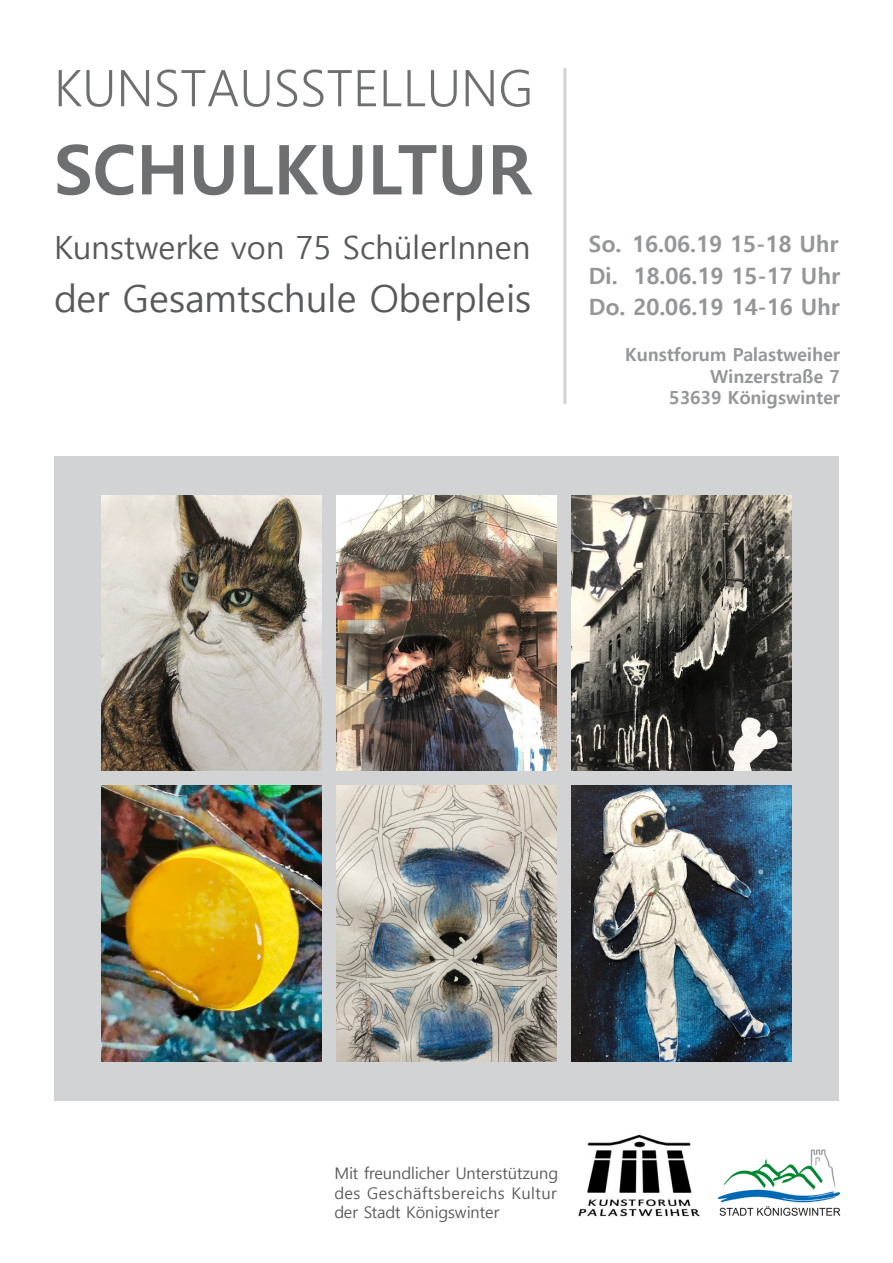
<style>
.page{position:relative;width:893px;height:1263px;background:#fff}
.page>*{position:absolute;margin:0;border:0;box-sizing:border-box;transform-origin:0 0}
.t1{font:700 68.55px "Malgun Gothic";letter-spacing:-.005em;color:#6d6f71}
.t2{font:300 50.4px "Malgun Gothic";color:#6d6f71}
.t3{font:37.35px "Malgun Gothic";color:#58595b}
.t4{font:32.1px "Malgun Gothic";color:#58595b}
.t5{font:700 22.5px/31.2px "Malgun Gothic";color:#949698;text-align:justify}
.t6{font:700 18px/21.6px "Malgun Gothic";color:#949698;text-align:right}
.t7{font:16.05px/19.2px "Malgun Gothic";letter-spacing:.03em;color:#58595b;text-align:justify}
</style>
<div class="page">
<div style="left:54px;top:456px;width:785px;height:644px;background:#d1d3d4"></div>
<img style="left:102px;top:495px;width:220px;height:275px">
<img style="left:102px;top:786px;width:220px;height:275px">
<img style="left:336px;top:495px;width:221px;height:275px">
<img style="left:336px;top:786px;width:221px;height:275px">
<img style="left:571px;top:495px;width:220px;height:275px">
<img style="left:571px;top:786px;width:220px;height:275px">
<img style="left:578px;top:1134px;width:122px;height:83px">
<img style="left:717px;top:1149px;width:124px;height:67px">
<hr style="left:563px;top:68px;width:3px;height:336px;background:#d1d3d4">
<h2 class="t2" style="left:54px;top:59px;width:481px">KUNSTAUSSTELLUNG</h2>
<h1 class="t1" style="left:54px;top:129px;width:479px">SCHULKULTUR</h1>
<h3 class="t4" style="left:54px;top:229px;width:478px">Kunstwerke von 75 SchülerInnen</h3>
<h3 class="t3" style="left:54px;top:277px;width:479px">der Gesamtschule Oberpleis</h3>
<h3 class="t5" style="left:589px;top:229px;width:253px">So. 16.06.19 15-18 Uhr Di. 18.06.19 15-17 Uhr Do. 20.06.19 14-16 Uhr</h3>
<p class="t6" style="left:625px;top:344px;width:216px">Kunstforum Palastweiher<br>Winzerstraße 7<br>53639 Königswinter</p>
<p class="t7" style="left:334px;top:1164px;width:225px">Mit freundlicher Unterstützung des Geschäftsbereichs Kultur der Stadt Königswinter</p>
</div>
